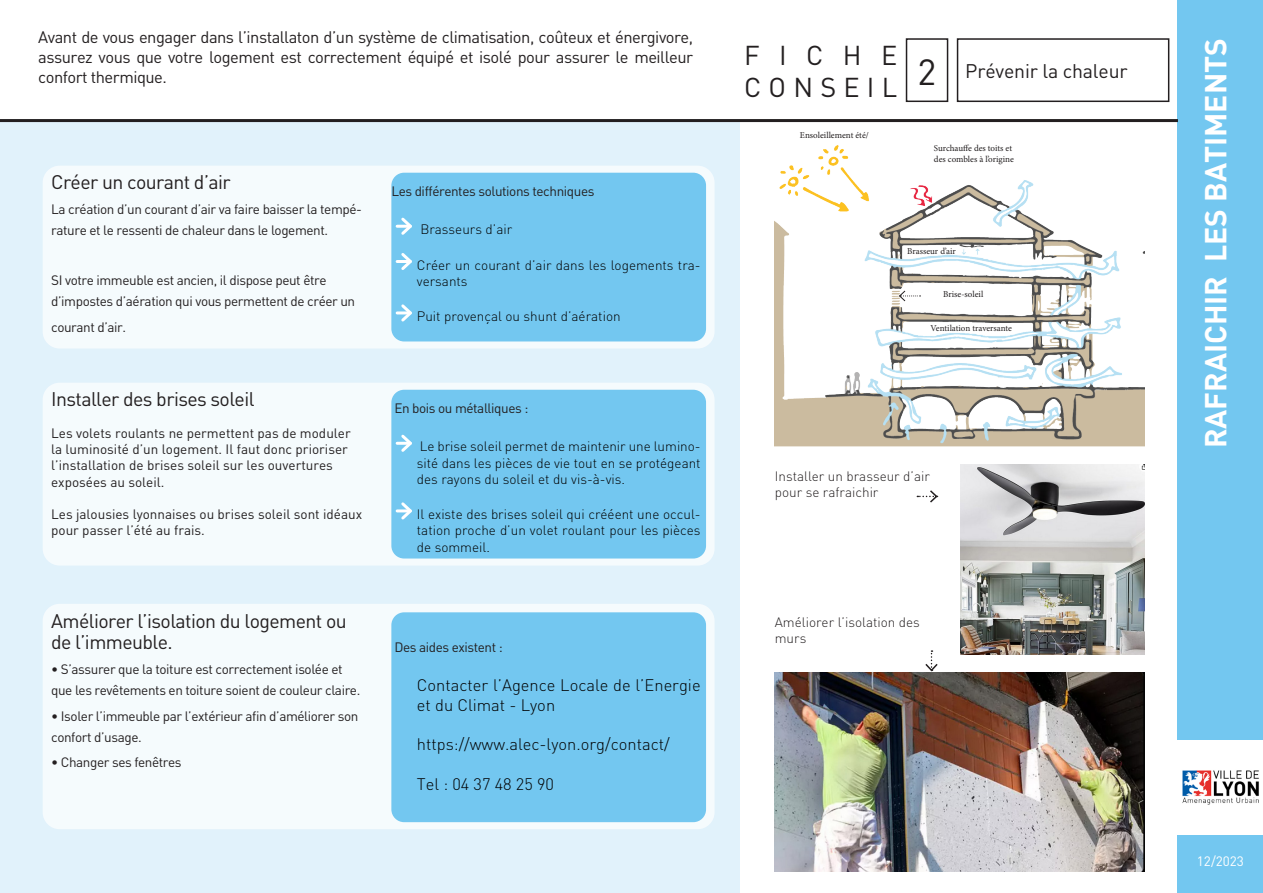
<style>
.page{position:relative;width:1263px;height:893px;background:#fff}
.page>*{position:absolute;margin:0;border:0;box-sizing:border-box;transform-origin:0 0}
.t1{font:36px "DIN";color:#231f20}
.t2{font:700 30px "DIN";color:#fff}
.t3{font:27px/32.4px "DIN";letter-spacing:.27em;color:#231f20}
.t4{font:19.5px/21px "DIN";letter-spacing:-.03em;color:#231f20}
.t5{font:19.5px "DIN";letter-spacing:-.01em;color:#231f20}
.t6{font:16.5px/19.8px "DIN";letter-spacing:-.03em;color:#231f20;text-align:justify}
.t7{font:300 16.5px/19.8px "DIN";color:#000}
.t8{font:13.5px/21px "DIN";letter-spacing:-.03em;color:#231f20}
.t9{font:300 13.5px/16.2px "DIN";color:#000;text-align:justify}
.t10{font:13.5px/16.2px "DIN";color:#231f20}
.t11{font:300 13.5px/16.2px "DIN";color:#231f20}
.t12{font:13.5px "DIN";color:#fff}
.t13{font:9px/10.8px "Minion Pro";color:#231f20}
</style>
<div class="page">
<div style="left:0;top:119px;width:740px;height:774px;background:#e1f2fb"></div>
<div style="left:1178px;top:0;width:85px;height:740px;background:#73c7f0"></div>
<div style="left:1178px;top:836px;width:85px;height:57px;background:#73c7f0"></div>
<hr style="left:0;top:119px;width:1178px;height:3px;background:#231f20">
<img style="left:1182px;top:770px;width:77px;height:35px">
<div style="left:957px;top:38px;width:212px;height:64px;border:2px solid #231f20"></div>
<div style="left:906px;top:38px;width:42px;height:64px;border:2px solid #231f20"></div>
<div style="left:43px;top:166px;width:671px;height:182px;background:#f5fbfd;border-radius:17px"></div>
<div style="left:391px;top:173px;width:315px;height:168px;background:#73c7f0;border-radius:13px"></div>
<svg style="left:397px;top:217px;width:15px;height:18px"></svg>
<svg style="left:397px;top:253px;width:15px;height:17px"></svg>
<svg style="left:397px;top:304px;width:15px;height:18px"></svg>
<div style="left:43px;top:383px;width:671px;height:183px;background:#f5fbfd;border-radius:17px"></div>
<div style="left:391px;top:390px;width:315px;height:168px;background:#73c7f0;border-radius:13px"></div>
<svg style="left:397px;top:434px;width:15px;height:18px"></svg>
<svg style="left:397px;top:502px;width:15px;height:18px"></svg>
<div style="left:43px;top:604px;width:671px;height:225px;background:#f5fbfd;border-radius:17px"></div>
<div style="left:391px;top:612px;width:315px;height:210px;background:#73c7f0;border-radius:13px"></div>
<img style="left:961px;top:464px;width:184px;height:191px">
<img style="left:775px;top:673px;width:370px;height:199px">
<img style="left:775px;top:145px;width:370px;height:301px">
<svg style="left:917px;top:490px;width:22px;height:13px"></svg>
<svg style="left:925px;top:650px;width:13px;height:22px"></svg>
<svg style="left:898px;top:290px;width:22px;height:12px"></svg>
<p class="t6" style="left:38px;top:27px;width:656px">Avant de vous engager dans l’installaton d’un système de climatisation, coûteux et énergivore, assurez vous que votre logement est correctement équipé et isolé pour assurer le meilleur confort thermique.</p>
<p class="t4" style="left:51px;top:171px;width:181px">Créer un courant d’air</p>
<p class="t8" style="left:51px;top:198px;width:312px">La création d’un courant d’air va faire baisser la tempé&shy;rature et le ressenti de chaleur dans le logement.</p>
<p class="t8" style="left:51px;top:270px;width:306px">SI votre immeuble est ancien, il dispose peut être d’impostes d’aération qui vous permettent de créer un</p>
<p class="t8" style="left:51px;top:316px;width:77px">courant d’air.</p>
<p class="t4" style="left:51px;top:388px;width:205px">Installer des brises soleil</p>
<p class="t10" style="left:51px;top:425px;width:301px">Les volets roulants ne permettent pas de moduler la luminosité d’un logement. Il faut donc prioriser l’installation de brises soleil sur les ouvertures exposées au soleil.</p>
<p class="t10" style="left:51px;top:506px;width:312px">Les jalousies lyonnaises ou brises soleil sont idéaux pour passer l’été au frais.</p>
<p class="t4" style="left:51px;top:610px;width:297px">Améliorer l’isolation du logement ou de l’immeuble.</p>
<p class="t8" style="left:51px;top:659px;width:311px">• S’assurer que la toiture est correctement isolée et que les revêtements en toiture soient de couleur claire.</p>
<p class="t8" style="left:51px;top:705px;width:309px">• Isoler l’immeuble par l’extérieur afin d’améliorer son confort d’usage.</p>
<p class="t8" style="left:51px;top:751px;width:132px">• Changer ses fenêtres</p>
<p class="t8" style="left:391px;top:181px;width:205px">Les différentes solutions techniques</p>
<p class="t9" style="left:420px;top:221px;width:93px">Brasseurs d’air</p>
<p class="t9" style="left:417px;top:257px;width:285px">Créer un courant d’air dans les logements tra&shy;versants</p>
<p class="t9" style="left:417px;top:308px;width:205px">Puit provençal ou shunt d’aération</p>
<p class="t8" style="left:394px;top:398px;width:136px">En bois ou métalliques :</p>
<p class="t9" style="left:417px;top:438px;width:285px">Le brise soleil permet de maintenir une lumino&shy;sité dans les pièces de vie tout en se protégeant des rayons du soleil et du vis-à-vis.</p>
<p class="t9" style="left:417px;top:506px;width:285px">Il existe des brises soleil qui crééent une occul&shy;tation proche d’un volet roulant pour les pièces de sommeil.</p>
<p class="t8" style="left:394px;top:636px;width:110px">Des aides existent :</p>
<p class="t7" style="left:417px;top:675px;width:285px">Contacter l’Agence Locale de l’Energie et du Climat - Lyon</p>
<p class="t7" style="left:417px;top:734px;width:254px">https://www.alec-lyon.org/contact/</p>
<p class="t7" style="left:417px;top:774px;width:139px">Tel : 04 37 48 25 90</p>
<h3 class="t3" style="left:744px;top:38px;width:155px">FICHE<br>CONSEIL</h3>
<h2 class="t2" style="left:1196px;top:448px;width:412px;rotate:-90deg">RAFRAICHIR LES BATIMENTS</h2>
<h1 class="t1" style="left:918px;top:49px;width:20px">2</h1>
<p class="t5" style="left:965px;top:59px;width:164px">Prévenir la chaleur</p>
<p class="t13" style="left:800px;top:130px;width:70px">Ensoleillement été/</p>
<p class="t13" style="left:934px;top:143px;width:81px">Surchauffe des toits et des combles à l’origine</p>
<p class="t13" style="left:907px;top:245px;width:50px">Brasseur d’air</p>
<p class="t13" style="left:943px;top:289px;width:42px">Brise-soleil</p>
<p class="t13" style="left:930px;top:323px;width:83px">Ventilation traversante</p>
<p class="t11" style="left:775px;top:468px;width:157px">Installer un brasseur d’air pour se rafraichir</p>
<p class="t11" style="left:775px;top:614px;width:147px">Améliorer l’isolation des murs</p>
<p class="t12" style="left:1197px;top:852px;width:49px">12/2023</p>
</div>
